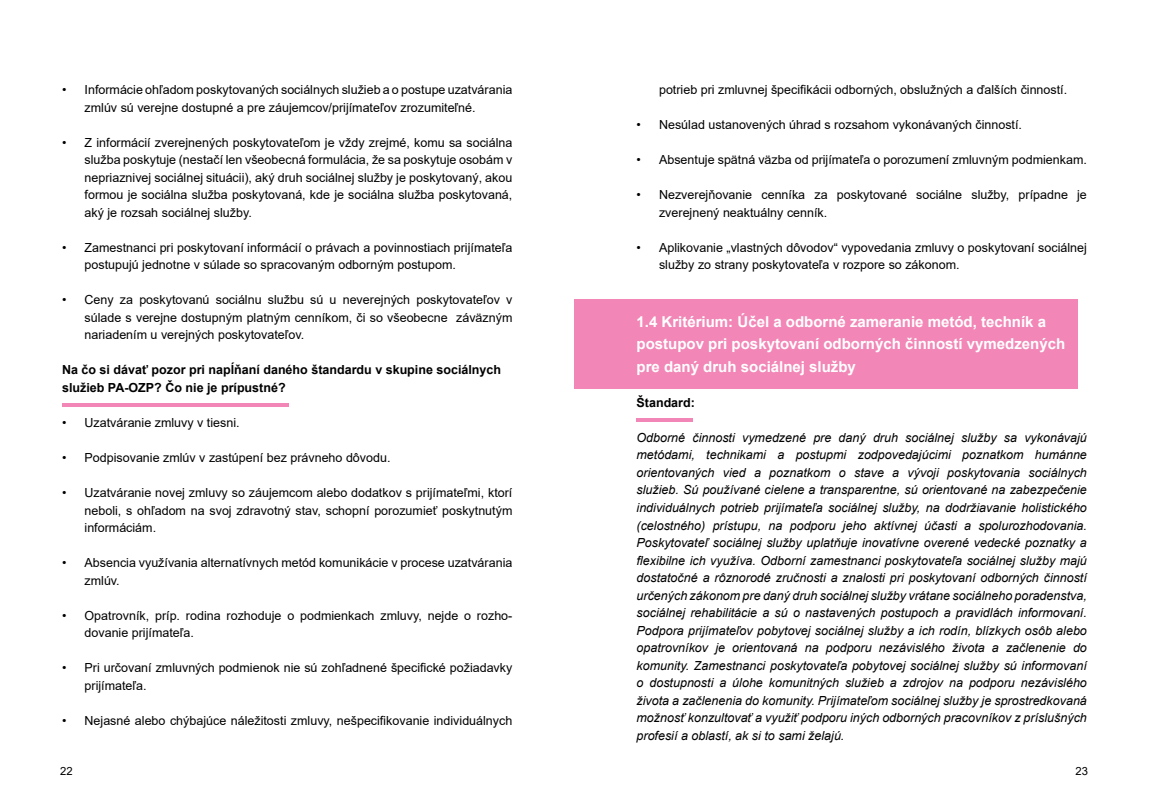
<style>
.page{position:relative;width:1149px;height:812px;background:#fff}
.page>*{position:absolute;margin:0;border:0;box-sizing:border-box;transform-origin:0 0}
.t1{font:700 15px/22.5px "Arial";color:#fff}
.t2{font:12.5px/17.5px "Arial";color:#000}
.t3{font:italic 12.5px/17.5px "Arial";color:#000;text-align:justify}
.t4{font:700 12.5px/17.5px "Arial";color:#000}
.t5{font:11.25px "Arial";color:#000}
</style>
<div class="page">
<div style="left:574px;top:299px;width:503px;height:89px;background:#f287b7"></div>
<hr style="left:62px;top:403px;width:227px;height:4px;background:#f287b7">
<hr style="left:636px;top:418px;width:57px;height:4px;background:#f287b7">
<p class="t2" style="left:85px;top:81px;width:429px;text-indent:-22px">• Informácie ohľadom poskytovaných sociálnych služieb a o postupe uzatvárania zmlúv sú verejne dostupné a pre záujemcov/prijímateľov zrozumiteľné.</p>
<p class="t2" style="left:85px;top:133px;width:429px;text-align:justify;text-indent:-22px">• Z informácií zverejnených poskytovateľom je vždy zrejmé, komu sa sociálna služba poskytuje (nestačí len všeobecná formulácia, že sa poskytuje osobám v nepriaznivej sociálnej situácii), aký druh sociálnej služby je poskytovaný, akou formou je sociálna služba poskytovaná, kde je sociálna služba poskytovaná, aký je rozsah sociálnej služby.</p>
<p class="t2" style="left:85px;top:238px;width:429px;text-indent:-22px">• Zamestnanci pri poskytovaní informácií o právach a povinnostiach prijímateľa postupujú jednotne v súlade so spracovaným odborným postupom.</p>
<p class="t2" style="left:85px;top:291px;width:429px;text-align:justify;text-indent:-22px">• Ceny za poskytovanú sociálnu službu sú u neverejných poskytovateľov v súlade s verejne dostupným platným cenníkom, či so všeobecne záväzným nariadením u verejných poskytovateľov.</p>
<p class="t4" style="left:62px;top:361px;width:440px">Na čo si dávať pozor pri napĺňaní daného štandardu v skupine sociálnych služieb PA-OZP? Čo nie je prípustné?</p>
<p class="t2" style="left:62px;top:413px;width:179px">• Uzatváranie zmluvy v tiesni.</p>
<p class="t2" style="left:62px;top:448px;width:330px">• Podpisovanie zmlúv v zastúpení bez právneho dôvodu.</p>
<p class="t2" style="left:85px;top:483px;width:429px;text-align:justify;text-indent:-22px">• Uzatváranie novej zmluvy so záujemcom alebo dodatkov s prijímateľmi, ktorí neboli, s ohľadom na svoj zdravotný stav, schopní porozumieť poskytnutým informáciám.</p>
<p class="t2" style="left:85px;top:553px;width:429px;text-indent:-22px">• Absencia využívania alternatívnych metód komunikácie v procese uzatvárania zmlúv.</p>
<p class="t2" style="left:85px;top:606px;width:428px;text-indent:-22px">• Opatrovník, príp. rodina rozhoduje o podmienkach zmluvy, nejde o rozho&shy;dovanie prijímateľa.</p>
<p class="t2" style="left:85px;top:658px;width:429px;text-indent:-22px">• Pri určovaní zmluvných podmienok nie sú zohľadnené špecifické požiadavky prijímateľa.</p>
<p class="t2" style="left:62px;top:711px;width:451px">• Nejasné alebo chýbajúce náležitosti zmluvy, nešpecifikovanie individuálnych</p>
<p class="t2" style="left:659px;top:81px;width:409px">potrieb pri zmluvnej špecifikácii odborných, obslužných a ďalších činností.</p>
<p class="t2" style="left:636px;top:116px;width:387px">• Nesúlad ustanovených úhrad s rozsahom vykonávaných činností.</p>
<p class="t2" style="left:636px;top:151px;width:451px">• Absentuje spätná väzba od prijímateľa o porozumení zmluvným podmienkam.</p>
<p class="t2" style="left:659px;top:186px;width:429px;text-indent:-23px">• Nezverejňovanie cenníka za poskytované sociálne služby, prípadne je zverejnený neaktuálny cenník.</p>
<p class="t2" style="left:659px;top:238px;width:429px;text-indent:-23px">• Aplikovanie „vlastných dôvodov“ vypovedania zmluvy o poskytovaní sociálnej služby zo strany poskytovateľa v rozpore so zákonom.</p>
<p class="t1" style="left:636px;top:310px;width:430px">1.4 Kritérium: Účel a odborné zameranie metód, techník a postupov pri poskytovaní odborných činností vymedzených pre daný druh sociálnej služby</p>
<p class="t4" style="left:636px;top:394px;width:60px">Štandard:</p>
<p class="t3" style="left:636px;top:429px;width:451px">Odborné činnosti vymedzené pre daný druh sociálnej služby sa vykonávajú metódami, technikami a postupmi zodpovedajúcimi poznatkom humánne orientovaných vied a poznatkom o stave a vývoji poskytovania sociálnych služieb. Sú používané cielene a transparentne, sú orientované na zabezpečenie individuálnych potrieb prijímateľa sociálnej služby, na dodržiavanie holistického (celostného) prístupu, na podporu jeho aktívnej účasti a spolurozhodovania.<br>Poskytovateľ sociálnej služby uplatňuje inovatívne overené vedecké poznatky a flexibilne ich využíva. Odborní zamestnanci poskytovateľa sociálnej služby majú dostatočné a rôznorodé zručnosti a znalosti pri poskytovaní odborných činností určených zákonom pre daný druh sociálnej služby vrátane sociálneho poradenstva, sociálnej rehabilitácie a sú o nastavených postupoch a pravidlách informovaní.<br>Podpora prijímateľov pobytovej sociálnej služby a ich rodín, blízkych osôb alebo opatrovníkov je orientovaná na podporu nezávislého života a začlenenie do komunity. Zamestnanci poskytovateľa pobytovej sociálnej služby sú informovaní o dostupnosti a úlohe komunitných služieb a zdrojov na podporu nezávislého života a začlenenia do komunity. Prijímateľom sociálnej služby je sprostredkovaná možnosť konzultovať a využiť podporu iných odborných pracovníkov z príslušných profesií a oblastí, ak si to sami želajú.</p>
<p class="t5" style="left:60px;top:763px;width:14px">22</p>
<p class="t5" style="left:1075px;top:763px;width:14px">23</p>
</div>
